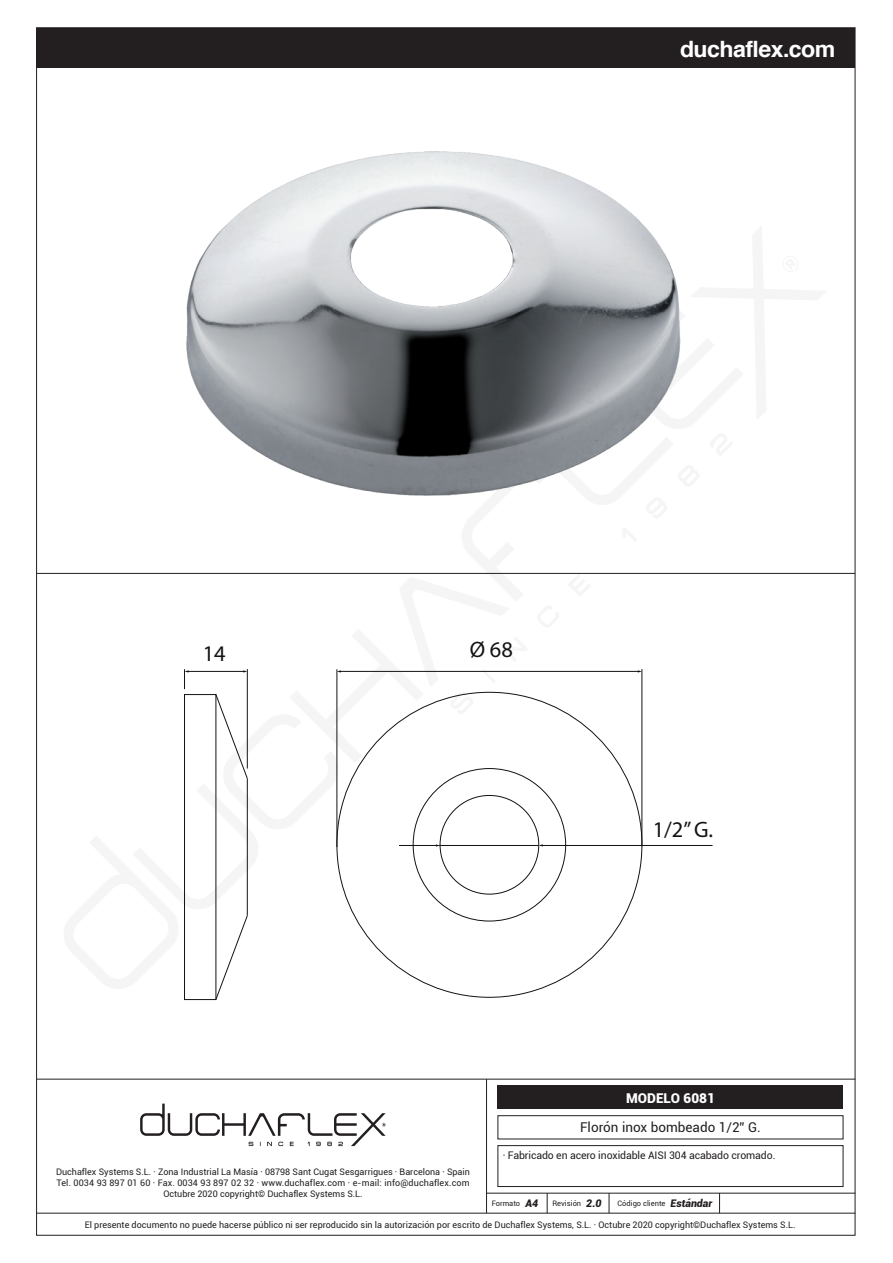
<style>
.page{position:relative;width:893px;height:1263px;background:#fff}
.page>*{position:absolute;margin:0;border:0;box-sizing:border-box;transform-origin:0 0}
.t1{font:700 22.5px "Helvetica";letter-spacing:-.025em;color:#fff}
.t2{font:22.35px "Myriad Pro";color:#121312}
.t3{font:13.5px "Roboto";color:#231f20}
.t4{font:900 13.5px "Roboto";color:#fff}
.t5{font:10.5px "Roboto";letter-spacing:-.01em;color:#231f20}
.t6{font:9px/10.8px "Roboto";color:#231f20;text-align:center}
.t7{font:7.5px "Roboto";color:#231f20}
.s1{font-weight:900;font-style:italic;font-size:10.5px}
</style>
<div class="page">
<hr style="left:37px;top:1079px;width:818px;height:1px;background:#231f20">
<hr style="left:486px;top:1193px;width:369px;height:1px;background:#231f20">
<hr style="left:37px;top:1213px;width:818px;height:1px;background:#231f20">
<hr style="left:37px;top:573px;width:818px;height:1px;background:#231f20">
<hr style="left:486px;top:1079px;width:1px;height:134px;background:#231f20">
<svg style="left:547px;top:1193px;width:1px;height:20px"></svg>
<svg style="left:609px;top:1193px;width:1px;height:20px"></svg>
<svg style="left:719px;top:1193px;width:1px;height:20px"></svg>
<div style="left:37px;top:28px;width:818px;height:40px;background:#231f20"></div>
<div style="left:498px;top:1086px;width:345px;height:23px;background:#231f20"></div>
<div style="left:497px;top:1115px;width:346px;height:24px;border:1px solid #231f20"></div>
<div style="left:497px;top:1145px;width:346px;height:42px;border:1px solid #231f20"></div>
<svg style="left:61px;top:306px;width:766px;height:694px"></svg>
<img style="left:187px;top:151px;width:494px;height:344px">
<svg style="left:140px;top:1103px;width:246px;height:43px"></svg>
<h1 class="t1" style="left:680px;top:30px;width:157px">duchaflex.com</h1>
<h2 class="t2" style="left:203px;top:640px;width:24px">14</h2>
<h2 class="t2" style="left:470px;top:636px;width:45px">Ø 68</h2>
<h2 class="t2" style="left:653px;top:815px;width:62px">1/2” G.</h2>
<h3 class="t4" style="left:626px;top:1089px;width:90px">MODELO 6081</h3>
<p class="t6" style="left:56px;top:1166px;width:415px">Duchaflex Systems S.L. · Zona Industrial La Masía · 08798 Sant Cugat Sesgarrigues · Barcelona · Spain<br>Tel. 0034 93 897 01 60 · Fax. 0034 93 897 02 32 · www.duchaflex.com · e-mail: info@duchaflex.com<br>Octubre 2020 copyright© Duchaflex Systems S.L.</p>
<h3 class="t3" style="left:580px;top:1118px;width:182px">Florón inox bombeado 1/2” G.</h3>
<p class="t5" style="left:503px;top:1148px;width:274px">· Fabricado en acero inoxidable AISI 304 acabado cromado.</p>
<p class="t7" style="left:492px;top:1198px;width:48px">Formato <span class="s1">A4</span></p>
<p class="t7" style="left:553px;top:1198px;width:51px">Revisión <span class="s1">2.0</span></p>
<p class="t7" style="left:618px;top:1198px;width:96px">Código cliente <span class="s1">Estándar</span></p>
<p class="t6" style="left:85px;top:1219px;width:712px">El presente documento no puede hacerse público ni ser reproducido sin la autorización por escrito de Duchaflex Systems, S.L. · Octubre 2020 copyright©Duchaflex Systems S.L.</p>
</div>
